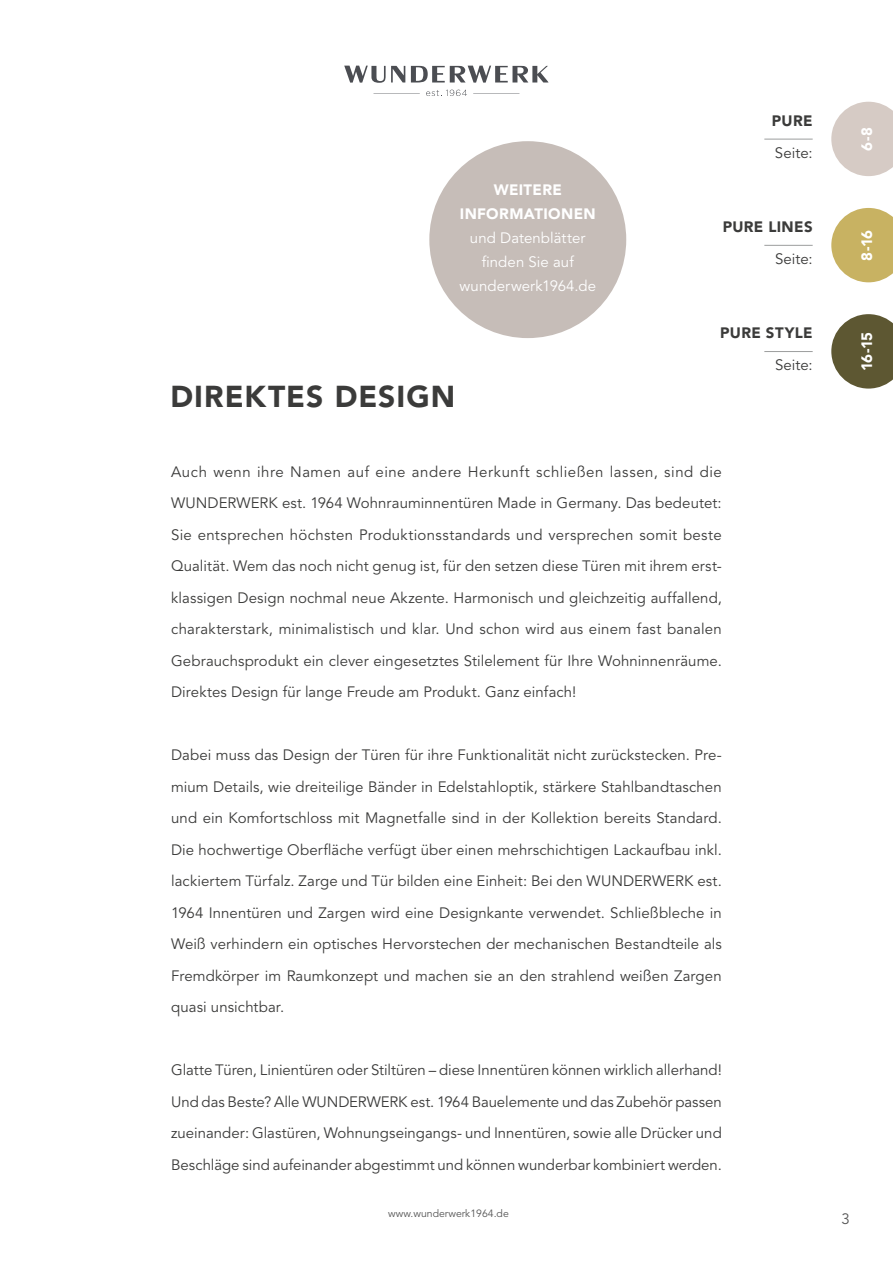
<style>
.page{position:relative;width:893px;height:1263px;background:#fff}
.page>*{position:absolute;margin:0;border:0;box-sizing:border-box;transform-origin:0 0}
.t1{font:900 30px "Avenir LT Pro";letter-spacing:.035em;color:#3b3b3a}
.t2{font:15px/31.5px "Avenir LT Pro";letter-spacing:.005em;color:#3b3b3a;text-align:justify}
.t3{font:15px/24px "Avenir LT Pro";letter-spacing:.005em;color:#fff;text-align:center}
.t4{font:900 15px/24px "Avenir LT Pro";letter-spacing:.025em;color:#fff;text-align:center}
.t5{font:900 15px "Avenir LT Pro";letter-spacing:.025em;color:#3b3b3a}
.t6{font:15px "Avenir LT Pro";color:#565656}
.t7{font:10.5px "Avenir LT Pro";color:#565656}
</style>
<div class="page">
<svg style="left:344px;top:66px;width:61px;height:17px"></svg>
<svg style="left:411px;top:66px;width:138px;height:17px"></svg>
<hr style="left:373px;top:94px;width:47px;height:1px;background:#4b4d52">
<hr style="left:473px;top:94px;width:46px;height:1px;background:#4b4d52">
<svg style="left:426px;top:90px;width:41px;height:6px"></svg>
<svg style="left:831px;top:102px;width:62px;height:74px"></svg>
<svg style="left:831px;top:314px;width:62px;height:75px"></svg>
<svg style="left:831px;top:208px;width:62px;height:74px;background:#d0be7b"></svg>
<div style="left:429px;top:141px;width:197px;height:197px;background:#c6bdb8;border-radius:50%"></div>
<hr style="left:764px;top:351px;width:49px;height:1px;background:#9c9d9d">
<hr style="left:764px;top:245px;width:49px;height:1px;background:#9c9d9d">
<hr style="left:764px;top:139px;width:49px;height:1px;background:#9c9d9d">
<p class="t4" style="left:460px;top:178px;width:137px">WEITERE<br>INFORMATIONEN</p>
<p class="t3" style="left:459px;top:226px;width:138px">und Datenblätter finden Sie auf wunderwerk1964.de</p>
<h1 class="t1" style="left:170px;top:378px;width:286px">DIREKTES DESIGN</h1>
<p class="t5" style="left:772px;top:111px;width:42px">PURE</p>
<p class="t2" style="left:775px;top:137px;width:39px">Seite:</p>
<p class="t5" style="left:723px;top:218px;width:91px">PURE LINES</p>
<p class="t2" style="left:775px;top:243px;width:39px">Seite:</p>
<p class="t5" style="left:720px;top:324px;width:94px">PURE STYLE</p>
<p class="t2" style="left:775px;top:350px;width:39px">Seite:</p>
<p class="t4" style="left:855px;top:151px;width:25px;rotate:-90deg">6-8</p>
<p class="t4" style="left:855px;top:261px;width:32px;rotate:-90deg">8-16</p>
<p class="t4" style="left:855px;top:371px;width:41px;rotate:-90deg">16-15</p>
<p class="t2" style="left:171px;top:456px;width:552px">Auch wenn ihre Namen auf eine andere Herkunft schließen lassen, sind die WUNDERWERK est. 1964 Wohnrauminnentüren Made in Germany. Das bedeutet:<br>Sie entsprechen höchsten Produktionsstandards und versprechen somit beste Qualität. Wem das noch nicht genug ist, für den setzen diese Türen mit ihrem erst&shy;klassigen Design nochmal neue Akzente. Harmonisch und gleichzeitig auffallend, charakterstark, minimalistisch und klar. Und schon wird aus einem fast banalen Gebrauchsprodukt ein clever eingesetztes Stilelement für Ihre Wohninnenräume.<br>Direktes Design für lange Freude am Produkt. Ganz einfach!</p>
<p class="t2" style="left:171px;top:740px;width:552px">Dabei muss das Design der Türen für ihre Funktionalität nicht zurückstecken. Pre&shy;mium Details, wie dreiteilige Bänder in Edelstahloptik, stärkere Stahlbandtaschen und ein Komfortschloss mit Magnetfalle sind in der Kollektion bereits Standard.<br>Die hochwertige Oberfläche verfügt über einen mehrschichtigen Lackaufbau inkl. lackiertem Türfalz. Zarge und Tür bilden eine Einheit: Bei den WUNDERWERK est.<br>1964 Innentüren und Zargen wird eine Designkante verwendet. Schließbleche in Weiß verhindern ein optisches Hervorstechen der mechanischen Bestandteile als Fremdkörper im Raumkonzept und machen sie an den strahlend weißen Zargen quasi unsichtbar.</p>
<p class="t2" style="left:171px;top:1055px;width:552px">Glatte Türen, Linientüren oder Stiltüren – diese Innentüren können wirklich allerhand!<br>Und das Beste? Alle WUNDERWERK est. 1964 Bauelemente und das Zubehör passen zueinander: Glastüren, Wohnungseingangs- und Innentüren, sowie alle Drücker und Beschläge sind aufeinander abgestimmt und können wunderbar kombiniert werden.</p>
<p class="t7" style="left:388px;top:1207px;width:122px">www.wunderwerk1964.de</p>
<p class="t6" style="left:841px;top:1210px;width:10px">3</p>
</div>
